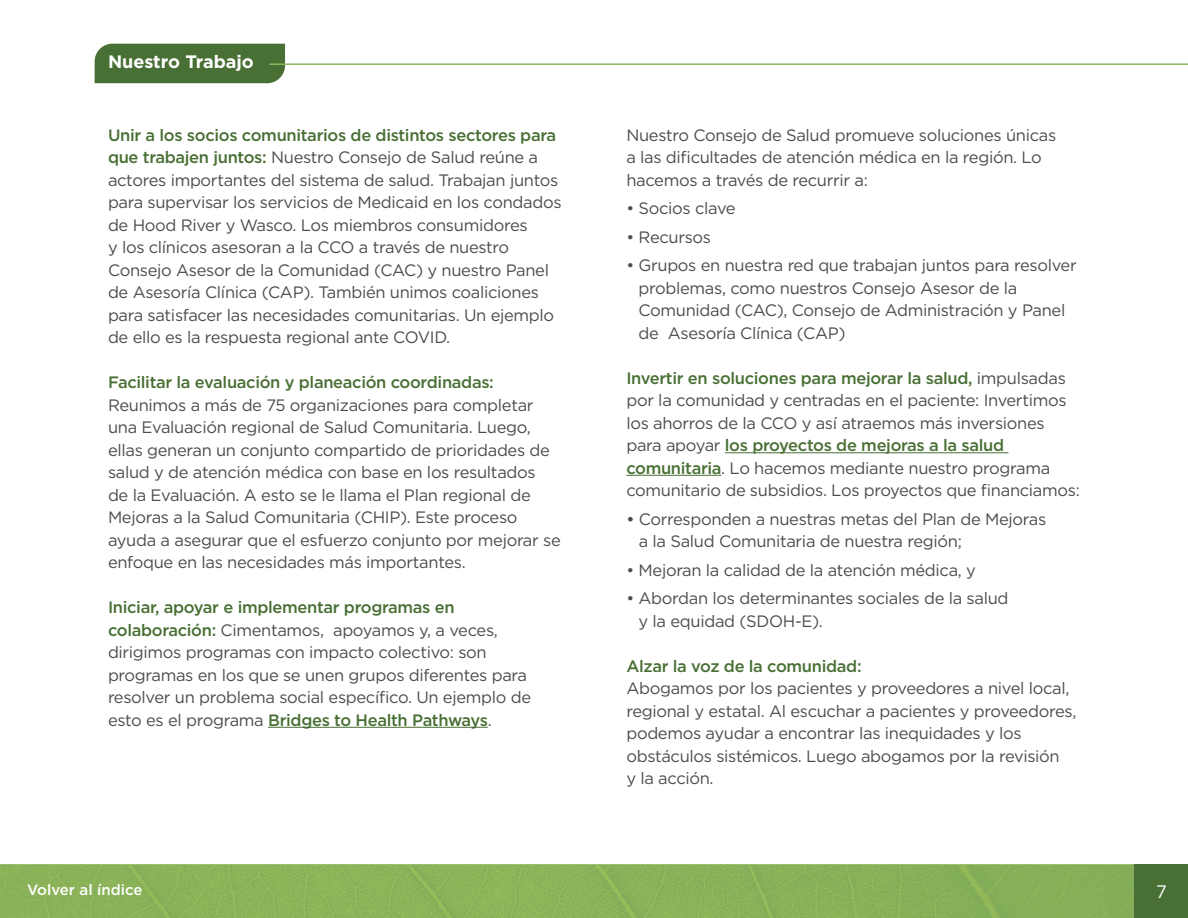
<style>
.page{position:relative;width:1188px;height:918px;background:#fff}
.page>*{position:absolute;margin:0;border:0;box-sizing:border-box;transform-origin:0 0}
.t1{font:700 18px "Gotham";color:#fff}
.t2{font:18px "Gotham";color:#fff}
.t3{font:16.5px/22.5px "Gotham";letter-spacing:-.02em;color:#4b4c4d}
.t4{font:500 15px "Gotham";color:#fff}
.s1{font-weight:500;color:#486f34}
.s2{font-weight:500}
</style>
<div class="page">
<div style="left:0;top:864px;width:1188px;height:54px;background:#89b258"></div>
<div style="left:1135px;top:864px;width:53px;height:54px;background:#486f34"></div>
<div style="left:95px;top:44px;width:190px;height:39px;background:#486f34"></div>
<hr style="left:268px;top:727px;width:220px;height:1px;background:#486f34">
<hr style="left:725px;top:452px;width:283px;height:1px;background:#486f34">
<hr style="left:626px;top:475px;width:95px;height:1px;background:#486f34">
<hr style="left:270px;top:63px;width:918px;height:2px;background:#8dba62">
<p class="t1" style="left:108px;top:50px;width:147px">Nuestro Trabajo</p>
<p class="t3" style="left:108px;top:123px;width:455px"><span class="s1">Unir a los socios comunitarios de distintos sectores para que trabajen juntos:</span> Nuestro Consejo de Salud reúne a actores importantes del sistema de salud. Trabajan juntos para supervisar los servicios de Medicaid en los condados de Hood River y Wasco. Los miembros consumidores<br>y los clínicos asesoran a la CCO a través de nuestro Consejo Asesor de la Comunidad (CAC) y nuestro Panel de Asesoría Clínica (CAP). También unimos coaliciones para satisfacer las necesidades comunitarias. Un ejemplo de ello es la respuesta regional ante COVID.</p>
<p class="t3" style="left:108px;top:371px;width:454px"><span class="s1">Facilitar la evaluación y planeación coordinadas:<br></span>Reunimos a más de 75 organizaciones para completar una Evaluación regional de Salud Comunitaria. Luego, ellas generan un conjunto compartido de prioridades de salud y de atención médica con base en los resultados<br>de la Evaluación. A esto se le llama el Plan regional de Mejoras a la Salud Comunitaria (CHIP). Este proceso ayuda a asegurar que el esfuerzo conjunto por mejorar se enfoque en las necesidades más importantes.</p>
<p class="t3" style="left:108px;top:596px;width:425px"><span class="s1">Iniciar, apoyar e implementar programas en colaboración:</span> Cimentamos, apoyamos y, a veces, dirigimos programas con impacto colectivo: son programas en los que se unen grupos diferentes para resolver un problema social específico. Un ejemplo de esto es el programa <span class="s1">Bridges to Health Pathways</span>.</p>
<p class="t3" style="left:626px;top:123px;width:431px">Nuestro Consejo de Salud promueve soluciones únicas a las dificultades de atención médica en la región. Lo hacemos a través de recurrir a:</p>
<p class="t3" style="left:626px;top:197px;width:111px">• Socios clave</p>
<p class="t3" style="left:626px;top:225px;width:86px">• Recursos</p>
<p class="t3" style="left:639px;top:254px;width:440px;text-indent:-12px">• Grupos en nuestra red que trabajan juntos para resolver problemas, como nuestros Consejo Asesor de la Comunidad (CAC), Consejo de Administración y Panel de Asesoría Clínica (CAP)</p>
<p class="t3" style="left:626px;top:366px;width:455px"><span class="s1">Invertir en soluciones para mejorar la salud,</span> impulsadas por la comunidad y centradas en el paciente: Invertimos los ahorros de la CCO y así atraemos más inversiones para apoyar <span class="s1">los proyectos de mejoras a la salud comunitaria</span>. Lo hacemos mediante nuestro programa comunitario de subsidios. Los proyectos que financiamos:</p>
<p class="t3" style="left:639px;top:507px;width:409px;text-indent:-12px"><span class="s2">•</span> Corresponden a nuestras metas del Plan de Mejoras a la Salud Comunitaria de nuestra región;</p>
<p class="t3" style="left:626px;top:558px;width:351px">• Mejoran la calidad de la atención médica, y</p>
<p class="t3" style="left:639px;top:587px;width:371px;text-indent:-12px">• Abordan los determinantes sociales de la salud y la equidad (SDOH-E).</p>
<p class="t3" style="left:626px;top:654px;width:452px"><span class="s1">Alzar la voz de la comunidad:<br></span>Abogamos por los pacientes y proveedores a nivel local, regional y estatal. Al escuchar a pacientes y proveedores, podemos ayudar a encontrar las inequidades y los obstáculos sistémicos. Luego abogamos por la revisión<br>y la acción.</p>
<p class="t4" style="left:27px;top:880px;width:117px">Volver al índice</p>
<p class="t2" style="left:1156px;top:880px;width:12px">7</p>
</div>
